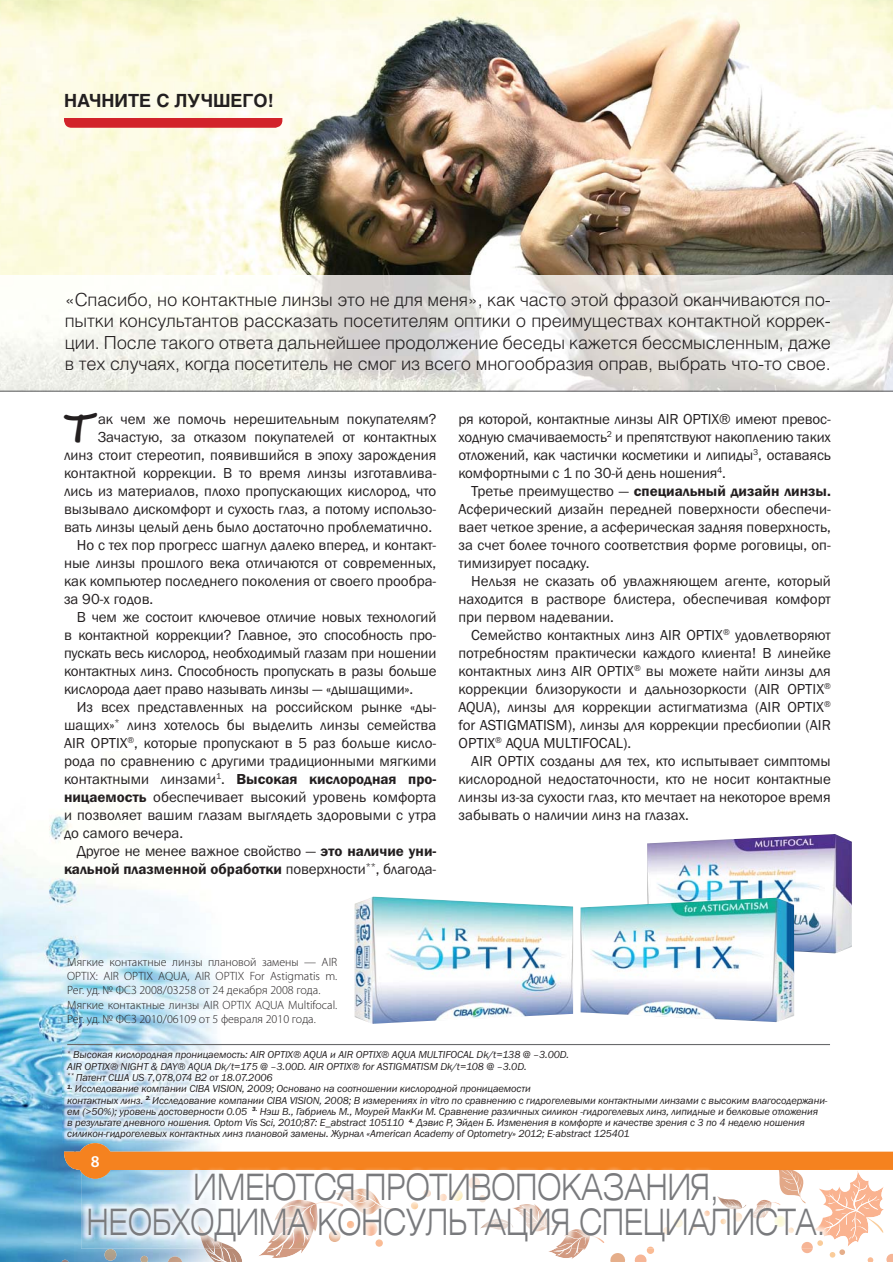
<style>
.page{position:relative;width:893px;height:1262px;background:#fff}
.page>*{position:absolute;margin:0;border:0;box-sizing:border-box;transform-origin:0 0}
.t1{font:700 39.3px "Segoe Script";color:#231f20}
.t2{font:300 36.3px/34.3px "Helios Ext";letter-spacing:-.02em;color:#797a7d;text-align:center;scale:.79 1}
.t3{font:300 18px/21.6px "Helios";letter-spacing:-.01em;color:#231f20;text-align:justify}
.t4{font:700 18px "Helios";color:#231f20}
.t5{font:600 16.5px "Myriad Pro";color:#fff}
.t6{font:15px/18px "Franklin Gothic";color:#231f20;text-align:justify}
.t7{font:600 15px "Franklin Gothic";color:#231f20}
.t8{font:300 12px/14.4px "Myriad Pro";color:#231f20}
.t9{font:italic 10.5px/11.2px "Franklin Gothic";letter-spacing:-.01em;color:#231f20}
.s1{font-weight:600}
.s2{font-weight:400}
</style>
<div class="page">
<img style="left:0;top:0;width:892px;height:275px">
<svg style="left:0;top:275px;width:892px;height:116px"></svg>
<svg style="left:892px;top:0;width:1px;height:392px"></svg>
<img style="left:0;top:815px;width:221px;height:261px">
<img style="left:0;top:1076px;width:75px;height:186px">
<img style="left:75px;top:1143px;width:142px;height:37px">
<img style="left:75px;top:1180px;width:49px;height:82px">
<img style="left:647px;top:834px;width:204px;height:119px">
<img style="left:580px;top:897px;width:214px;height:125px">
<hr style="left:67px;top:1044px;width:762px;height:1px;background:#696a6c">
<hr style="left:0;top:391px;width:892px;height:1px;background:#696a6c">
<svg style="left:64px;top:118px;width:218px;height:10px;background:#d32a30"></svg>
<img style="left:63px;top:1047px;width:158px;height:96px">
<img style="left:354px;top:896px;width:219px;height:128px">
<svg style="left:259px;top:1249px;width:45px;height:9px"></svg>
<img style="left:205px;top:1249px;width:16px;height:13px">
<img style="left:167px;top:1256px;width:16px;height:6px">
<svg style="left:140px;top:1256px;width:8px;height:6px"></svg>
<svg style="left:104px;top:1249px;width:13px;height:11px"></svg>
<svg style="left:548px;top:1249px;width:37px;height:10px"></svg>
<svg style="left:61px;top:1260px;width:8px;height:2px"></svg>
<svg style="left:610px;top:1253px;width:15px;height:9px"></svg>
<svg style="left:829px;top:1180px;width:63px;height:82px"></svg>
<div style="left:77px;top:1143px;width:36px;height:35px;background:#f5821f;border-radius:50%"></div>
<img style="left:81px;top:1170px;width:744px;height:79px">
<img style="left:266px;top:1200px;width:52px;height:49px">
<img style="left:315px;top:1201px;width:18px;height:5px">
<svg style="left:221px;top:1242px;width:23px;height:20px"></svg>
<img style="left:198px;top:1225px;width:23px;height:24px">
<img style="left:333px;top:1188px;width:50px;height:26px">
<svg style="left:382px;top:1207px;width:10px;height:2px"></svg>
<img style="left:362px;top:1221px;width:16px;height:15px">
<svg style="left:375px;top:1239px;width:8px;height:7px"></svg>
<svg style="left:328px;top:1221px;width:26px;height:21px"></svg>
<img style="left:511px;top:1203px;width:37px;height:28px">
<img style="left:547px;top:1222px;width:14px;height:5px">
<img style="left:480px;top:1219px;width:29px;height:10px">
<svg style="left:509px;top:1223px;width:4px;height:4px"></svg>
<img style="left:554px;top:1229px;width:36px;height:20px">
<img style="left:589px;top:1236px;width:15px;height:7px">
<svg style="left:633px;top:1246px;width:21px;height:16px"></svg>
<svg style="left:410px;top:1189px;width:21px;height:20px"></svg>
<img style="left:812px;top:1188px;width:17px;height:48px">
<img style="left:778px;top:1170px;width:27px;height:27px">
<svg style="left:799px;top:1196px;width:6px;height:7px"></svg>
<img style="left:717px;top:1196px;width:25px;height:13px">
<img style="left:748px;top:1200px;width:23px;height:18px">
<svg style="left:771px;top:1202px;width:9px;height:3px"></svg>
<svg style="left:703px;top:1210px;width:7px;height:6px"></svg>
<svg style="left:801px;top:1240px;width:21px;height:13px"></svg>
<svg style="left:720px;top:1218px;width:6px;height:6px"></svg>
<svg style="left:690px;top:1224px;width:7px;height:6px"></svg>
<svg style="left:732px;top:1205px;width:14px;height:16px"></svg>
<svg style="left:662px;top:1218px;width:21px;height:16px"></svg>
<svg style="left:439px;top:1177px;width:47px;height:25px"></svg>
<svg style="left:774px;top:1215px;width:19px;height:18px"></svg>
<img style="left:81px;top:1170px;width:31px;height:8px">
<svg style="left:64px;top:1151px;width:828px;height:19px;background:#f48628"></svg>
<p class="t4" style="left:64px;top:94px;width:211px">НАЧНИТЕ С ЛУЧШЕГО!</p>
<p class="t3" style="left:65px;top:290px;width:767px">«Спасибо, но контактные линзы это не для меня», как часто этой фразой оканчиваются по&shy;пытки консультантов рассказать посетителям оптики о преимуществах контактной коррек&shy;ции. После такого ответа дальнейшее продолжение беседы кажется бессмысленным, даже в тех случаях, когда посетитель не смог из всего многообразия оправ, выбрать что-то свое.</p>
<h1 class="t1" style="left:65px;top:412px;width:33px">Т</h1>
<p class="t6" style="left:98px;top:411px;width:340px">ак чем же помочь нерешительным покупателям?</p>
<p class="t6" style="left:458px;top:411px;width:374px">ря которой, контактные линзы AIR OPTIX® имеют превос&shy;ходную смачиваемость<sup>2</sup> и препятствуют накоплению таких отложений, как частички косметики и липиды<sup>3</sup>, оставаясь комфортными с 1 по 30-й день ношения<sup>4</sup>.</p>
<p class="t6" style="left:458px;top:483px;width:374px;text-indent:13px">Третье преимущество — <span class="s1">специальный дизайн линзы.<br></span>Асферический дизайн передней поверхности обеспечи&shy;вает четкое зрение, а асферическая задняя поверхность, за счет более точного соответствия форме роговицы, оп&shy;тимизирует посадку.</p>
<p class="t6" style="left:458px;top:573px;width:374px;text-indent:13px">Нельзя не сказать об увлажняющем агенте, который находится в растворе блистера, обеспечивая комфорт при первом надевании.</p>
<p class="t6" style="left:458px;top:627px;width:374px;text-indent:13px">Семейство контактных линз AIR OPTIX<sup>®</sup> удовлетворяют потребностям практически каждого клиента! В линейке контактных линз AIR OPTIX<sup>®</sup> вы можете найти линзы для коррекции близорукости и дальнозоркости (AIR OPTIX<sup>® </sup>AQUA), линзы для коррекции астигматизма (AIR OPTIX<sup>® </sup>for ASTIGMATISM), линзы для коррекции пресбиопии (AIR OPTIX<sup>®</sup> AQUA MULTIFOCAL).</p>
<p class="t6" style="left:458px;top:753px;width:374px;text-indent:13px">AIR OPTIX созданы для тех, кто испытывает симптомы кислородной недостаточности, кто не носит контактные линзы из-за сухости глаз, кто мечтает на некоторое время забывать о наличии линз на глазах.</p>
<p class="t6" style="left:98px;top:429px;width:340px">Зачастую, за отказом покупателей от контактных</p>
<p class="t6" style="left:64px;top:447px;width:374px">линз стоит стереотип, появившийся в эпоху зарождения</p>
<p class="t6" style="left:64px;top:465px;width:374px">контактной коррекции. В то время линзы изготавлива-</p>
<p class="t6" style="left:64px;top:483px;width:374px">лись из материалов, плохо пропускающих кислород, что</p>
<p class="t6" style="left:64px;top:501px;width:374px">вызывало дискомфорт и сухость глаз, а потому использо-</p>
<p class="t6" style="left:64px;top:519px;width:369px">вать линзы целый день было достаточно проблематично.</p>
<p class="t6" style="left:77px;top:537px;width:361px">Но с тех пор прогресс шагнул далеко вперед, и контакт-</p>
<p class="t6" style="left:64px;top:555px;width:374px">ные линзы прошлого века отличаются от современных,</p>
<p class="t6" style="left:64px;top:573px;width:374px">как компьютер последнего поколения от своего прообра-</p>
<p class="t6" style="left:64px;top:591px;width:91px">за 90-х годов.</p>
<p class="t6" style="left:77px;top:609px;width:361px">В чем же состоит ключевое отличие новых технологий</p>
<p class="t6" style="left:64px;top:627px;width:374px">в контактной коррекции? Главное, это способность про-</p>
<p class="t6" style="left:64px;top:645px;width:374px">пускать весь кислород, необходимый глазам при ношении</p>
<p class="t6" style="left:64px;top:663px;width:374px">контактных линз. Способность пропускать в разы больше</p>
<p class="t6" style="left:64px;top:681px;width:351px">кислорода дает право называть линзы — «дышащими».</p>
<p class="t6" style="left:77px;top:699px;width:361px">Из всех представленных на российском рынке «ды-</p>
<p class="t6" style="left:64px;top:717px;width:374px">шащих»<sup>*</sup> линз хотелось бы выделить линзы семейства</p>
<p class="t6" style="left:64px;top:735px;width:374px">AIR OPTIX<sup>®</sup>, которые пропускают в 5 раз больше кисло-</p>
<p class="t6" style="left:64px;top:753px;width:374px">рода по сравнению с другими традиционными мягкими</p>
<p class="t7" style="left:64px;top:774px;width:374px"><span class="s2">контактными линзами</span><sup>1</sup><span class="s2">.</span> Высокая кислородная про-</p>
<p class="t6" style="left:64px;top:789px;width:374px"><span class="s1">ницаемость</span> обеспечивает высокий уровень комфорта</p>
<p class="t6" style="left:64px;top:807px;width:374px">и позволяет вашим глазам выглядеть здоровыми с утра</p>
<p class="t6" style="left:64px;top:825px;width:120px">до самого вечера.</p>
<p class="t6" style="left:77px;top:843px;width:361px">Другое не менее важное свойство — <span class="s1">это наличие уни-</span></p>
<p class="t7" style="left:64px;top:864px;width:374px">кальной плазменной обработки <span class="s2">поверхности</span><sup>**</sup><span class="s2">, благода-</span></p>
<p class="t8" style="left:67px;top:955px;width:271px">Мягкие контактные линзы плановой замены — AIR OPTIX: AIR OPTIX AQUA, AIR OPTIX For Astigmatis m.<br>Рег. уд. № ФСЗ 2008/03258 от 24 декабря 2008 года.<br>Мягкие контактные линзы AIR OPTIX AQUA Multifocal.<br>Рег. уд. № ФСЗ 2010/06109 от 5 февраля 2010 года.</p>
<p class="t9" style="left:67px;top:1050px;width:503px"><sup>*</sup> Высокая кислородная проницаемость: AIR OPTIX® AQUA и AIR OPTIX® AQUA MULTIFOCAL Dk/t=138 @ –3.00D.<br>AIR OPTIX® NIGHT &amp; DAY® AQUA Dk/t=175 @ –3.00D. AIR OPTIX® for ASTIGMATISM Dk/t=108 @ –3.0D.<br><sup>**</sup> Патент США US 7,078,074 B2 от 18.07.2006</p>
<p class="t9" style="left:67px;top:1084px;width:761px"><sup>1.</sup> Исследование компании CIBA VISION, 2009; Основано на соотношении кислородной проницаемости<br>контактных линз. <sup>2.</sup> Исследование компании CIBA VISION, 2008; В измерениях in vitro по сравнению с гидрогелевыми контактными линзами c высоким влагосодержани&shy;ем (&gt;50%); уровень достоверности 0.05 <sup>3.</sup> Нэш В., Габриель М., Моурей МакКи M. Сравнение различных силикон -гидрогелевых линз, липидные и белковые отложения<br>в результате дневного ношения. Optom Vis Sci, 2010;87: E_abstract 105110 <sup>4.</sup> Дэвис Р, Эйден Б. Изменения в комфорте и качестве зрения с 3 по 4 неделю ношения силикон-гидрогелевых контактных линз плановой замены. Журнал «American Academy of Optometry» 2012; E-abstract 125401</p>
<p class="t5" style="left:91px;top:1155px;width:10px">8</p>
<h2 class="t2" style="left:87px;top:1173px;width:937px">ИМЕЮТСЯ ПРОТИВОПОКАЗАНИЯ,<br>НЕОБХОДИМА КОНСУЛЬТАЦИЯ СПЕЦИАЛИСТА.</h2>
</div>
